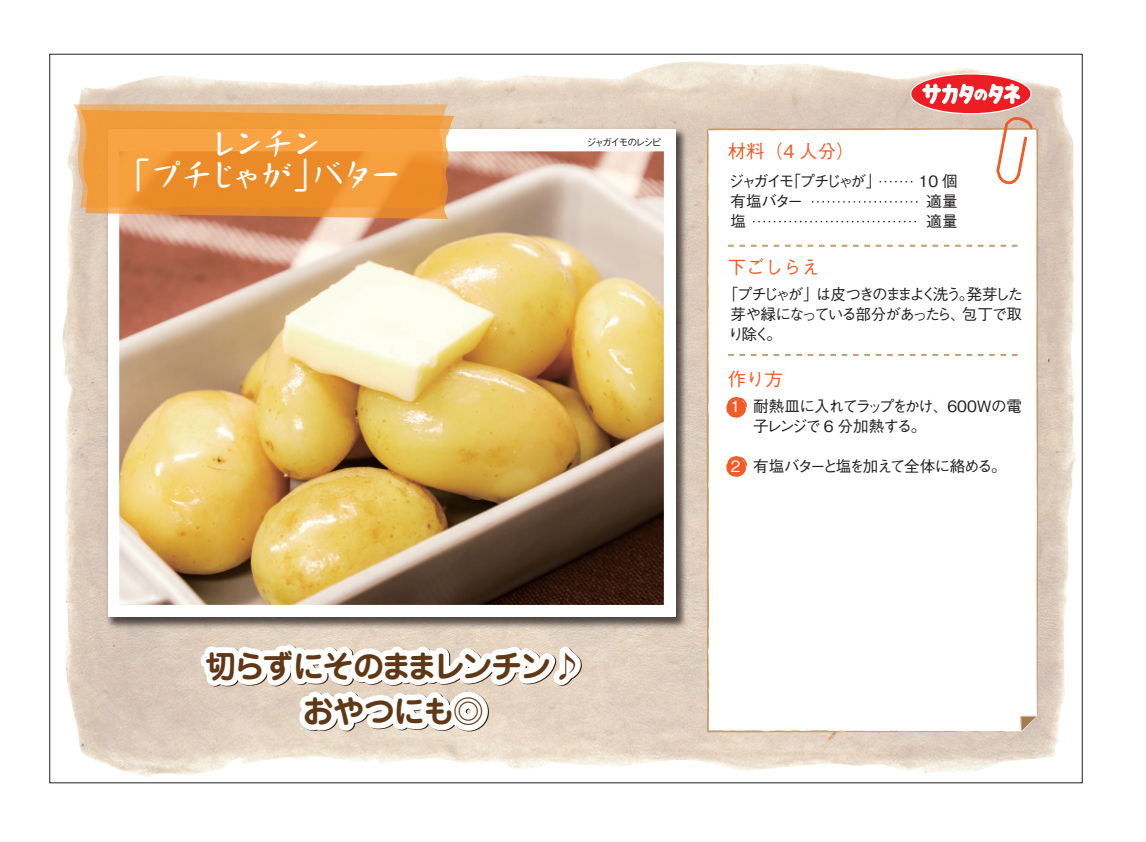
<style>
.page{position:relative;width:1146px;height:842px;background:#fff}
.page>*{position:absolute;margin:0;border:0;box-sizing:border-box;transform-origin:0 0}
.t1{font:36.8px/31.2px "Nachin Std";letter-spacing:-.165em;color:#fff;text-align:center;scale:.92 1}
.t2{font:700 31.2px/45.4px "Jun 501 Pro";letter-spacing:-.055em;color:#41210f;text-align:center}
.t3{font:500 18.4px "Gothic BBB Pro";color:#f15b27}
.t4{font:500 15.6px/19.8px "Gothic BBB Pro";letter-spacing:-.135em;color:#231f20;text-align:justify}
.t5{font:500 15.6px/19.8px "Gothic BBB Pro";letter-spacing:-.065em;color:#231f20}
.t6{font:500 15.6px "Gothic BBB Pro";letter-spacing:-.11em;color:#231f20}
.t7{font:500 15.6px "Gothic BBB Pro";letter-spacing:-.21em;color:#231f20}
.t8{font:500 15.6px "Gothic BBB Pro";color:#fff}
.t9{font:500 10px "Gothic BBB Pro";letter-spacing:-.2em;color:#231f20}
.s1{color:#fff}
</style>
<div class="page">
<img style="left:62px;top:73px;width:1003px;height:704px">
<img style="left:103px;top:125px;width:588px;height:508px">
<div style="left:108px;top:129px;width:567px;height:488px;background:#fff"></div>
<svg style="left:705px;top:128px;width:335px;height:606px"></svg>
<svg style="left:1019px;top:716px;width:18px;height:16px"></svg>
<img style="left:119px;top:151px;width:544px;height:454px">
<svg style="left:80px;top:110px;width:375px;height:109px;background:#de995e"></svg>
<svg style="left:73px;top:104px;width:375px;height:104px;background:#f09b3f"></svg>
<svg style="left:726px;top:397px;width:21px;height:21px"></svg>
<svg style="left:726px;top:456px;width:21px;height:21px"></svg>
<svg style="left:728px;top:354px;width:293px;height:2px"></svg>
<svg style="left:728px;top:245px;width:293px;height:2px"></svg>
<svg style="left:195px;top:597px;width:394px;height:187px"></svg>
<svg style="left:812px;top:73px;width:222px;height:131px"></svg>
<svg style="left:753px;top:221px;width:166px;height:1px"></svg>
<h1 class="t1" style="left:116px;top:127px;width:313px">レンチン<br>「プチじゃが」バター</h1>
<p class="t9" style="left:586px;top:134px;width:77px">ジャガイモのレシピ</p>
<p class="t3" style="left:727px;top:137px;width:128px">材料（4 人分）</p>
<p class="t7" style="left:728px;top:169px;width:154px">ジャガイモ「プチじゃが」</p>
<p class="t4" style="left:918px;top:169px;width:41px">10 個</p>
<p class="t4" style="left:730px;top:189px;width:74px">有塩バター</p>
<p class="t4" style="left:926px;top:189px;width:33px">適量</p>
<p class="t4" style="left:730px;top:209px;width:17px">塩</p>
<p class="t4" style="left:926px;top:209px;width:33px">適量</p>
<p class="t3" style="left:727px;top:252px;width:94px">下ごしらえ</p>
<p class="t4" style="left:728px;top:282px;width:296px;text-indent:-6px">「プチじゃが」は皮つきのままよく洗う。発芽した芽や緑になっている部分があったら、包丁で取り除く。</p>
<p class="t3" style="left:727px;top:364px;width:57px">作り方</p>
<p class="t5" style="left:753px;top:394px;width:270px;text-indent:-26px"><span class="s1">１</span> 耐熱皿に入れてラップをかけ、600Ｗの電子レンジで 6 分加熱する。</p>
<p class="t6" style="left:753px;top:453px;width:255px">有塩バターと塩を加えて全体に絡める。</p>
<p class="t8" style="left:727px;top:454px;width:17px">２</p>
<h2 class="t2" style="left:206px;top:641px;width:378px">切らずにそのままレンチン♪おやつにも◎</h2>
</div>
